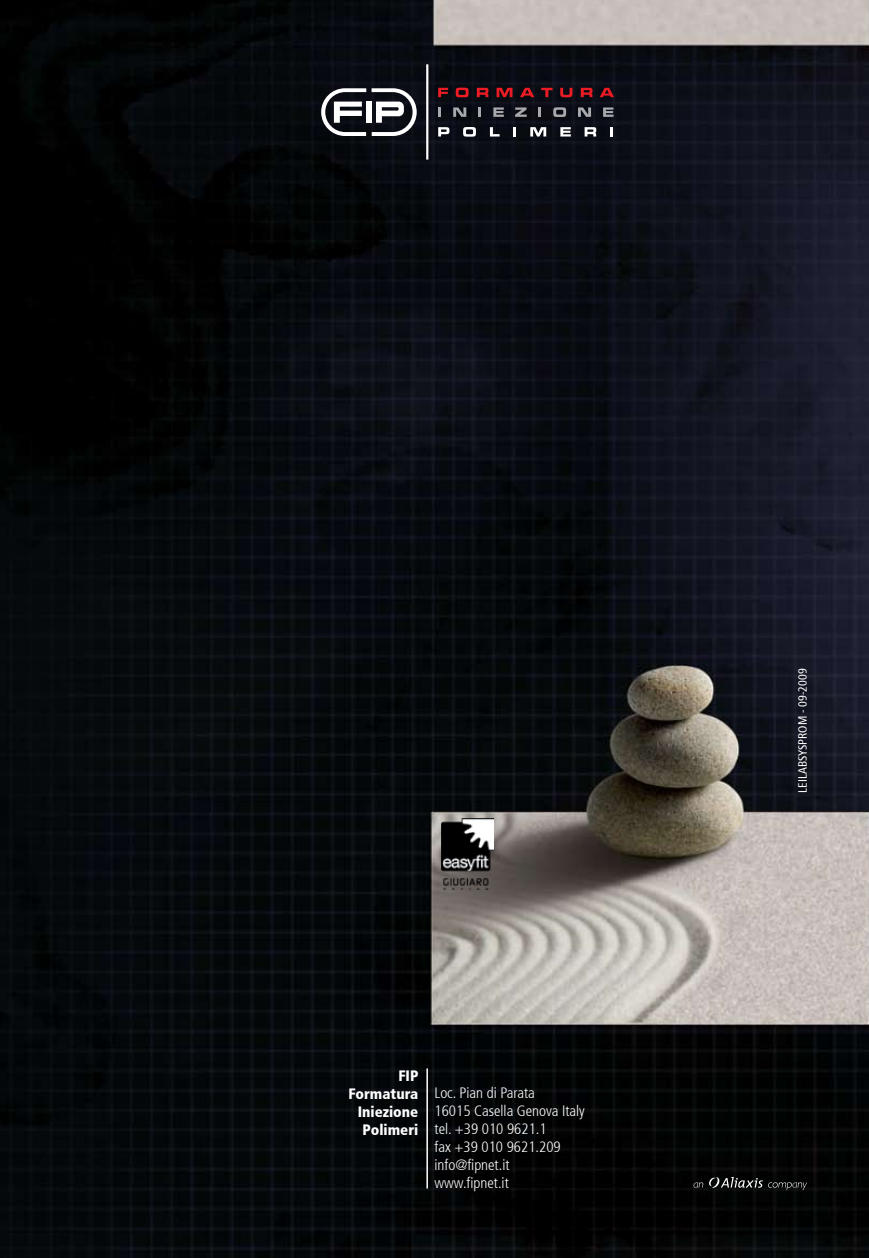
<style>
.page{position:relative;width:869px;height:1258px;background:#fff}
.page>*{position:absolute;margin:0;border:0;box-sizing:border-box;transform-origin:0 0}
.t1{font:300 condensed 15px/18px "Frutiger 47";color:#fff}
.t2{font:900 condensed 15px/18px "Frutiger 77";color:#fff;text-align:right}
.t3{font:condensed 12px "Frutiger 57";color:#fff}
</style>
<div class="page">
<img style="left:0;top:0;width:868px;height:1258px">
<hr style="left:426px;top:1068px;width:2px;height:120px;background:#fff">
<svg style="left:693px;top:1177px;width:113px;height:13px"></svg>
<img style="left:441px;top:818px;width:52px;height:72px">
<svg style="left:438px;top:127px;width:11px;height:9px"></svg>
<svg style="left:463px;top:127px;width:13px;height:10px"></svg>
<svg style="left:490px;top:127px;width:9px;height:9px"></svg>
<svg style="left:513px;top:127px;width:3px;height:9px"></svg>
<svg style="left:530px;top:127px;width:16px;height:9px"></svg>
<svg style="left:560px;top:127px;width:10px;height:9px"></svg>
<svg style="left:584px;top:127px;width:12px;height:9px"></svg>
<svg style="left:610px;top:127px;width:3px;height:9px"></svg>
<svg style="left:438px;top:107px;width:3px;height:10px"></svg>
<svg style="left:453px;top:107px;width:13px;height:10px"></svg>
<svg style="left:478px;top:107px;width:3px;height:10px"></svg>
<svg style="left:493px;top:107px;width:10px;height:10px"></svg>
<svg style="left:515px;top:107px;width:11px;height:10px"></svg>
<svg style="left:538px;top:107px;width:3px;height:10px"></svg>
<svg style="left:553px;top:107px;width:13px;height:10px"></svg>
<svg style="left:578px;top:107px;width:13px;height:10px"></svg>
<svg style="left:603px;top:107px;width:10px;height:10px"></svg>
<svg style="left:438px;top:88px;width:10px;height:9px"></svg>
<svg style="left:455px;top:88px;width:13px;height:9px"></svg>
<svg style="left:476px;top:88px;width:12px;height:9px"></svg>
<svg style="left:496px;top:88px;width:16px;height:9px"></svg>
<svg style="left:520px;top:88px;width:14px;height:9px"></svg>
<svg style="left:541px;top:88px;width:11px;height:9px"></svg>
<svg style="left:560px;top:88px;width:12px;height:9px"></svg>
<svg style="left:580px;top:88px;width:12px;height:9px"></svg>
<svg style="left:599px;top:88px;width:15px;height:9px"></svg>
<hr style="left:426px;top:64px;width:2px;height:96px;background:#fff">
<svg style="left:321px;top:88px;width:95px;height:48px"></svg>
<p class="t2" style="left:348px;top:1066px;width:71px">FIP<br>Formatura<br>Iniezione<br>Polimeri</p>
<p class="t1" style="left:434px;top:1084px;width:152px">Loc. Pian di Parata<br>16015 Casella Genova Italy tel. +39 010 9621.1<br>fax +39 010 9621.209 info@fipnet.it www.fipnet.it</p>
<p class="t3" style="left:795px;top:792px;width:125px;rotate:-90deg">LEILABSYSPROM - 09-2009</p>
</div>
